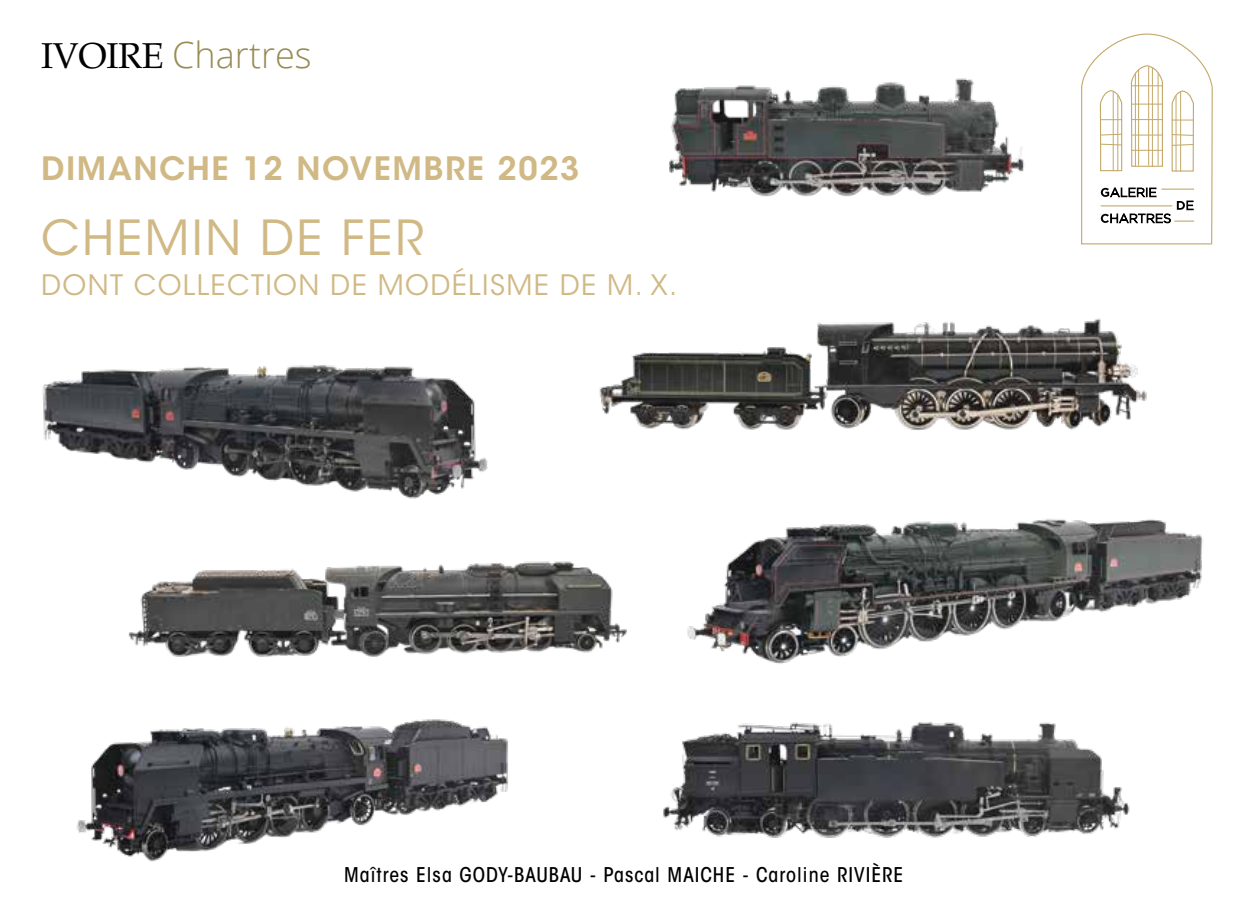
<style>
.page{position:relative;width:1248px;height:908px;background:#fff}
.page>*{position:absolute;margin:0;border:0;box-sizing:border-box;transform-origin:0 0}
.t1{font:48px "ITC Avant Garde Std";letter-spacing:.05em;color:#d0b985}
.t2{font:300 36px "Open Sans";color:#988b54}
.t3{font:600 32px "ITC Avant Garde Std";letter-spacing:.05em;color:#d0b985}
.t4{font:28px "ITC Avant Garde Std";letter-spacing:.05em;color:#d0b985}
.t5{font:500 condensed 20.2px "ITC Avant Garde Std";letter-spacing:.05em;color:#000}
.s1{font-family:"Palatino";font-weight:400;color:#000}
</style>
<div class="page">
<svg style="left:1081px;top:34px;width:131px;height:210px"></svg>
<hr style="left:1130px;top:85px;width:32px;height:1px;background:#c3a969">
<hr style="left:1131px;top:104px;width:31px;height:1px;background:#c3a969">
<hr style="left:1131px;top:119px;width:31px;height:1px;background:#c3a969">
<hr style="left:1131px;top:135px;width:31px;height:1px;background:#c3a969">
<hr style="left:1131px;top:150px;width:31px;height:1px;background:#c3a969">
<hr style="left:1151px;top:68px;width:1px;height:98px;background:#c3a969">
<hr style="left:1157px;top:73px;width:1px;height:92px;background:#c3a969">
<hr style="left:1138px;top:70px;width:1px;height:95px;background:#c3a969">
<hr style="left:1134px;top:74px;width:1px;height:92px;background:#c3a969">
<hr style="left:1148px;top:66px;width:1px;height:99px;background:#c3a969">
<img style="left:42px;top:365px;width:446px;height:134px">
<img style="left:599px;top:318px;width:548px;height:112px">
<img style="left:76px;top:719px;width:432px;height:143px">
<img style="left:687px;top:519px;width:516px;height:145px">
<img style="left:669px;top:78px;width:356px;height:119px">
<img style="left:128px;top:561px;width:499px;height:96px">
<img style="left:663px;top:722px;width:467px;height:116px">
<h2 class="t2" style="left:41px;top:30px;width:272px"><span class="s1">IVOIRE</span> Chartres</h2>
<h3 class="t3" style="left:41px;top:148px;width:540px">DIMANCHE 12 NOVEMBRE 2023</h3>
<h1 class="t1" style="left:41px;top:208px;width:384px">CHEMIN DE FER</h1>
<h3 class="t4" style="left:41px;top:268px;width:637px">DONT COLLECTION DE MODÉLISME DE M. X.</h3>
<p class="t5" style="left:344px;top:862px;width:560px">Maîtres Elsa GODY-BAUBAU - Pascal MAICHE - Caroline RIVIÈRE</p>
</div>
